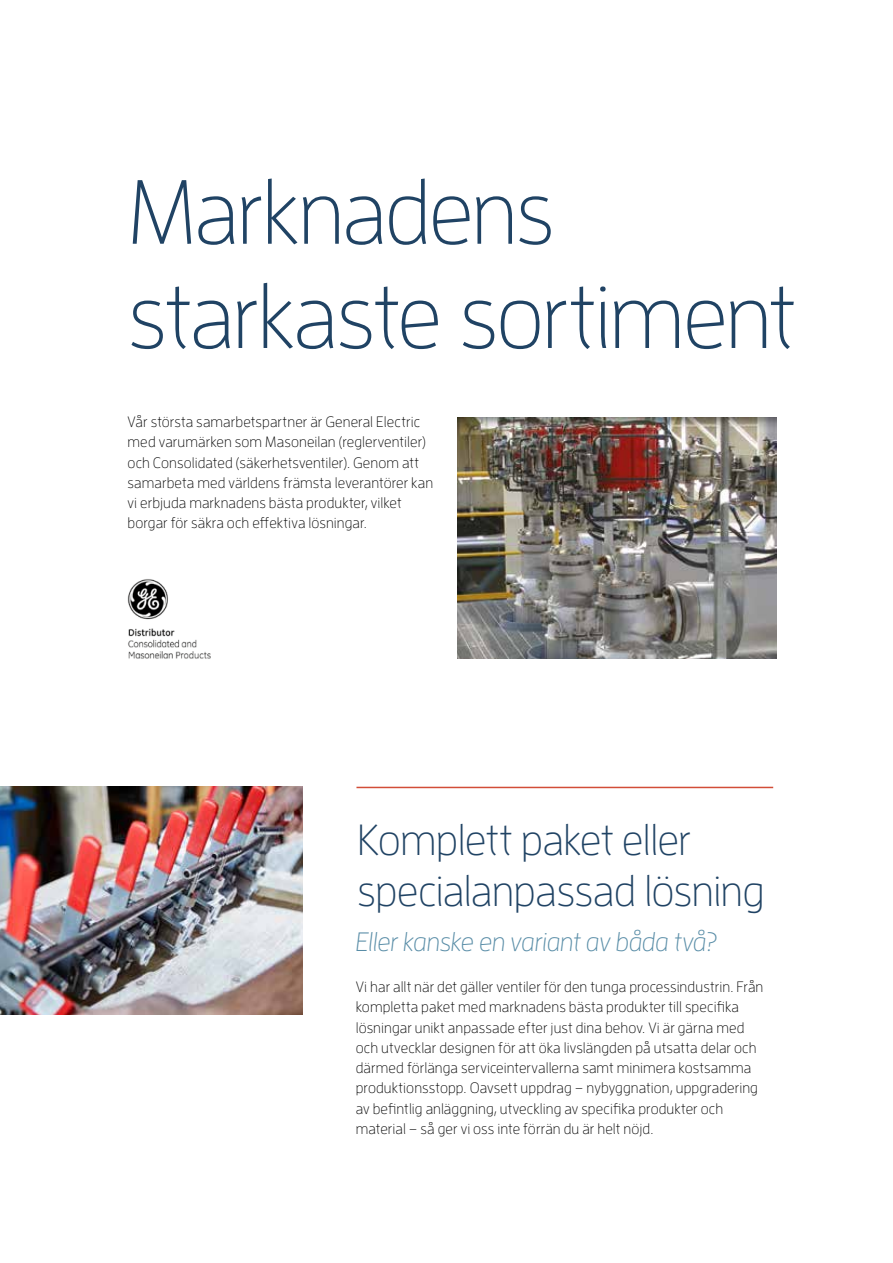
<style>
.page{position:relative;width:893px;height:1263px;background:#fff}
.page>*{position:absolute;margin:0;border:0;box-sizing:border-box;transform-origin:0 0}
.t1{font:300 90.9px/104.2px "Enzo OT";letter-spacing:-.03em;color:#204364}
.t2{font:300 43.5px/51px "Enzo OT";letter-spacing:-.02em;color:#204364}
.t3{font:italic 300 26.55px "Enzo OT";letter-spacing:-.02em;color:#598da7}
.t4{font:300 15px/20.2px "Enzo OT";letter-spacing:.005em;color:#000}
</style>
<div class="page">
<hr style="left:356px;top:787px;width:417px;height:1px;background:#d24e38">
<img style="left:457px;top:417px;width:319px;height:242px">
<img style="left:127px;top:579px;width:84px;height:80px">
<img style="left:0;top:787px;width:303px;height:227px">
<h1 class="t1" style="left:128px;top:158px;width:670px">Marknadens starkaste sortiment</h1>
<p class="t4" style="left:128px;top:411px;width:307px">Vår största samarbetspartner är General Electric med varumärken som Masoneilan (reglerventiler) och Consolidated (säkerhetsventiler). Genom att samarbeta med världens främsta leverantörer kan vi erbjuda marknadens bästa produkter, vilket borgar för säkra och effektiva lösningar.</p>
<h2 class="t2" style="left:357px;top:813px;width:409px">Komplett paket eller specialanpassad lösning</h2>
<h3 class="t3" style="left:356px;top:926px;width:363px">Eller kanske en variant av båda två?</h3>
<p class="t4" style="left:356px;top:976px;width:409px">Vi har allt när det gäller ventiler för den tunga processindustrin. Från kompletta paket med marknadens bästa produkter till specifika lösningar unikt anpassade efter just dina behov. Vi är gärna med och utvecklar designen för att öka livslängden på utsatta delar och därmed förlänga serviceintervallerna samt minimera kostsamma produktionsstopp. Oavsett uppdrag – nybyggnation, uppgradering av befintlig anläggning, utveckling av specifika produkter och material – så ger vi oss inte förrän du är helt nöjd.</p>
</div>
